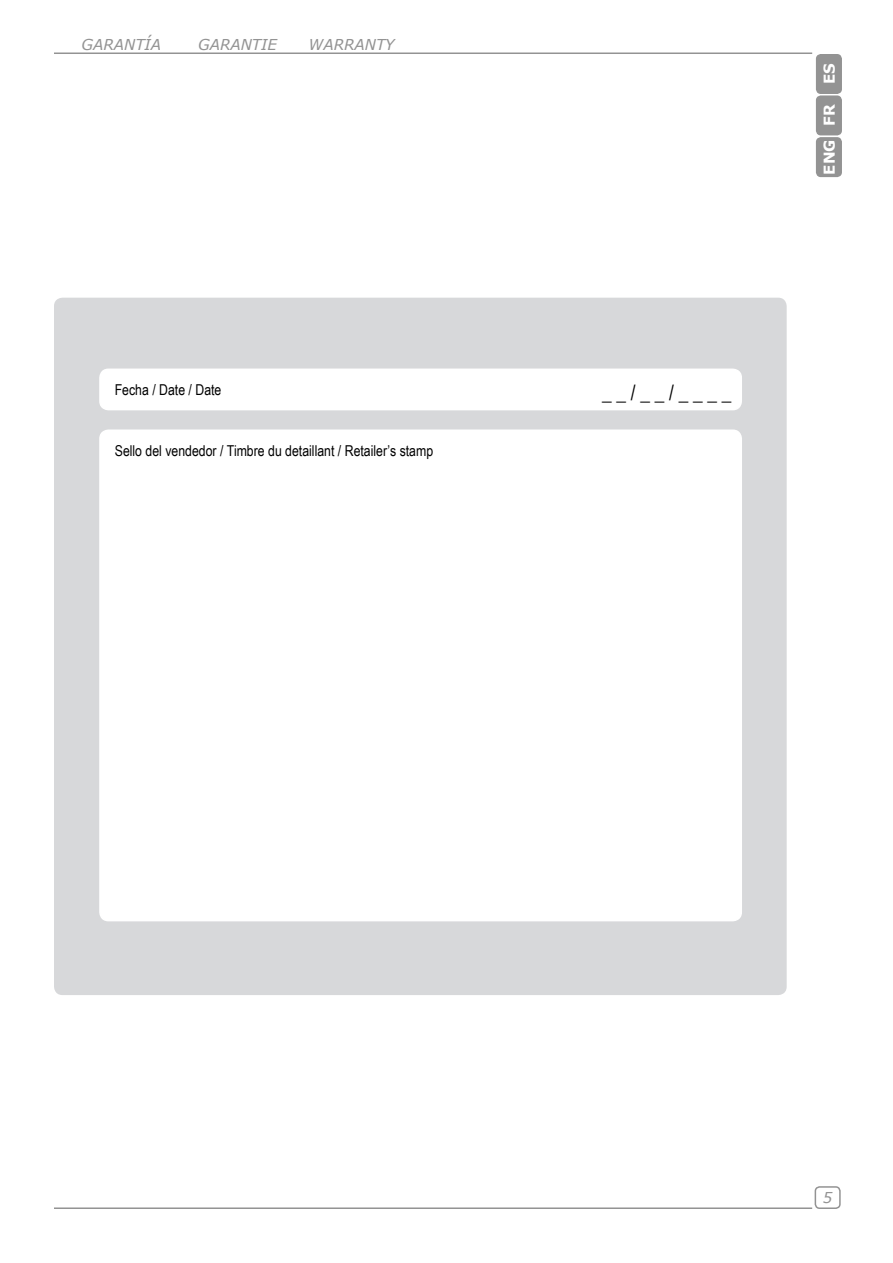
<style>
.page{position:relative;width:893px;height:1263px;background:#fff}
.page>*{position:absolute;margin:0;border:0;box-sizing:border-box;transform-origin:0 0}
.Text{font:21px "Arial Narrow";color:#000}
.Text-2{font:15px "Arial Narrow";color:#000}
.Encabezado_y_pie{font:italic 15px "Verdana";color:#939393}
.t1{font:700 15px "Verdana";color:#fff}
</style>
<div class="page">
<hr style="left:54px;top:52px;width:758px;height:2px;background:#939393">
<svg style="left:814px;top:1186px;width:27px;height:22px"></svg>
<hr style="left:54px;top:1207px;width:758px;height:2px;background:#939393">
<div style="left:816px;top:54px;width:26px;height:122px;background:#939393"></div>
<div style="left:54px;top:298px;width:733px;height:697px;background:#d7d8da"></div>
<svg style="left:98px;top:429px;width:645px;height:492px"></svg>
<svg style="left:98px;top:369px;width:645px;height:42px"></svg>
<p class="Encabezado_y_pie" style="left:82px;top:35px;width:81px">GARANTÍA</p>
<p class="Encabezado_y_pie" style="left:198px;top:35px;width:80px">GARANTIE</p>
<p class="Encabezado_y_pie" style="left:309px;top:35px;width:87px">WARRANTY</p>
<p class="Text-2" style="left:115px;top:379px;width:108px">Fecha / Date / Date</p>
<p class="Text" style="left:602px;top:377px;width:131px">_ _ / _ _ / _ _ _ _</p>
<p class="Text-2" style="left:115px;top:439px;width:320px">Sello del vendedor / Timbre du detaillant / Retailer’s stamp</p>
<p class="t1" style="left:820px;top:84px;width:22px;rotate:-90deg">ES</p>
<p class="t1" style="left:820px;top:126px;width:23px;rotate:-90deg">FR</p>
<p class="t1" style="left:820px;top:175px;width:37px;rotate:-90deg">ENG</p>
<p class="Encabezado_y_pie" style="left:823px;top:1188px;width:11px">5</p>
</div>
